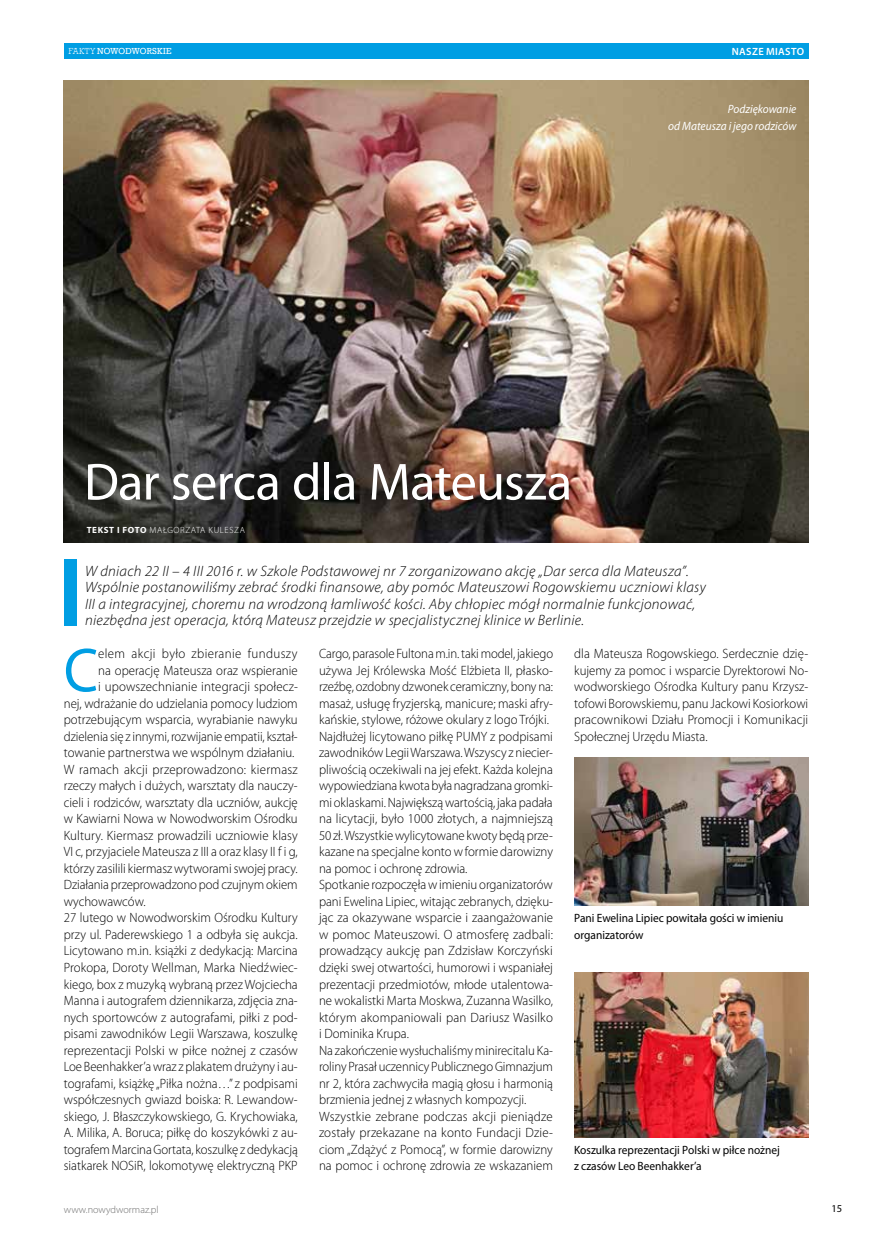
<style>
.page{position:relative;width:872px;height:1234px;background:#fff}
.page>*{position:absolute;margin:0;border:0;box-sizing:border-box;transform-origin:0 0}
.t1{font:62.4px "Myriad Pro";color:#009ee3;scale:.95 1}
.t2{font:52.5px "Myriad Pro";letter-spacing:-.02em;color:#fff}
.t3{font:italic 300 15px/16.5px "Myriad Pro";letter-spacing:.02em;color:#000}
.t4{font:300 13.5px/16.5px "Myriad Pro";color:#000;scale:.94 1}
.t5{font:300 13.5px/16.5px "Myriad Pro";color:#000;text-align:justify;scale:.95 1}
.t6{font:300 13.5px "Myriad Pro";color:#000;scale:.96 1}
.t7{font:300 13.5px "Myriad Pro";letter-spacing:.03em;color:#000;scale:.96 1}
.t8{font:12px/16.5px "Myriad Pro";color:#000;scale:.95 1}
.t9{font:italic 12px/16.5px "Myriad Pro";color:#fff;text-align:right;scale:.95 1}
.t10{font:600 10.5px "Myriad Pro";letter-spacing:.035em;color:#fff}
.t11{font:10.5px "Myriad Pro";color:#000}
.t12{font:300 10.2px "Myriad Pro";color:#6e6e6e}
.t13{font:300 9px "Myriad Pro";letter-spacing:.07em;color:#fff}
.t14{font:8.85px "Geo Slab 712 Md EU";letter-spacing:.015em;color:#fff}
.s1{font-family:"Geo Slab 712 Lt EU"}
.s2{font-weight:700}
</style>
<div class="page">
<div style="left:64px;top:43px;width:744px;height:15px;background:#009ee3"></div>
<img style="left:64px;top:80px;width:744px;height:462px">
<div style="left:64px;top:559px;width:13px;height:66px;background:#009ee3"></div>
<img style="left:574px;top:757px;width:234px;height:148px">
<img style="left:574px;top:972px;width:234px;height:164px">
<p class="t14" style="left:68px;top:45px;width:105px"><span class="s1">FAKTY</span> NOWODWORSKIE</p>
<p class="t10" style="left:731px;top:44px;width:74px">NASZE MIASTO</p>
<p class="t9" style="left:668px;top:101px;width:136px">Podziękowanie<br>od Mateusza i jego rodziców</p>
<h2 class="t2" style="left:84px;top:449px;width:490px">Dar serca dla Mateusza</h2>
<p class="t13" style="left:87px;top:524px;width:160px"><span class="s2">TEKST I FOTO</span> MAŁGORZATA KULESZA</p>
<p class="t3" style="left:85px;top:562px;width:622px">W dniach 22 II – 4 III 2016 r. w Szkole Podstawowej nr 7 zorganizowano akcję „Dar serca dla Mateusza”.<br>Wspólnie postanowiliśmy zebrać środki finansowe, aby pomóc Mateuszowi Rogowskiemu uczniowi klasy III a integracyjnej, choremu na wrodzoną łamliwość kości. Aby chłopiec mógł normalnie funkcjonować, niezbędna jest operacja, którą Mateusz przejdzie w specjalistycznej klinice w Berlinie.</p>
<h1 class="t1" style="left:64px;top:631px;width:38px">C</h1>
<p class="t7" style="left:98px;top:646px;width:209px">elem akcji było zbieranie funduszy</p>
<p class="t5" style="left:98px;top:662px;width:211px">na operację Mateusza oraz wspieranie</p>
<p class="t6" style="left:98px;top:679px;width:209px">i upowszechnianie integracji społecz-</p>
<p class="t5" style="left:64px;top:695px;width:248px">nej, wdrażanie do udzielania pomocy ludziom</p>
<p class="t5" style="left:64px;top:711px;width:248px">potrzebującym wsparcia, wyrabianie nawyku</p>
<p class="t5" style="left:64px;top:728px;width:248px">dzielenia się z innymi, rozwijanie empatii, kształ-</p>
<p class="t5" style="left:64px;top:744px;width:244px">towanie partnerstwa we wspólnym działaniu.</p>
<p class="t6" style="left:64px;top:761px;width:245px">W ramach akcji przeprowadzono: kiermasz</p>
<p class="t5" style="left:64px;top:777px;width:248px">rzeczy małych i dużych, warsztaty dla nauczy-</p>
<p class="t5" style="left:64px;top:794px;width:248px">cieli i rodziców, warsztaty dla uczniów, aukcję</p>
<p class="t5" style="left:64px;top:810px;width:248px">w Kawiarni Nowa w Nowodworskim Ośrodku</p>
<p class="t6" style="left:64px;top:827px;width:245px">Kultury. Kiermasz prowadzili uczniowie klasy</p>
<p class="t5" style="left:64px;top:843px;width:248px">VI c, przyjaciele Mateusza z III a oraz klasy II f i g,</p>
<p class="t5" style="left:64px;top:860px;width:248px">którzy zasilili kiermasz wytworami swojej pracy.</p>
<p class="t5" style="left:64px;top:876px;width:248px">Działania przeprowadzono pod czujnym okiem</p>
<p class="t5" style="left:64px;top:893px;width:88px">wychowawców.</p>
<p class="t5" style="left:64px;top:909px;width:248px">27 lutego w Nowodworskim Ośrodku Kultury</p>
<p class="t5" style="left:64px;top:926px;width:248px">przy ul. Paderewskiego 1 a odbyła się aukcja.</p>
<p class="t5" style="left:64px;top:942px;width:248px">Licytowano m.in. książki z dedykacją: Marcina</p>
<p class="t5" style="left:64px;top:959px;width:248px">Prokopa, Doroty Wellman, Marka Niedźwiec-</p>
<p class="t5" style="left:64px;top:975px;width:248px">kiego, box z muzyką wybraną przez Wojciecha</p>
<p class="t5" style="left:64px;top:992px;width:248px">Manna i autografem dziennikarza, zdjęcia zna-</p>
<p class="t5" style="left:64px;top:1008px;width:248px">nych sportowców z autografami, piłki z pod-</p>
<p class="t5" style="left:64px;top:1025px;width:248px">pisami zawodników Legii Warszawa, koszulkę</p>
<p class="t6" style="left:64px;top:1042px;width:245px">reprezentacji Polski w piłce nożnej z czasów</p>
<p class="t5" style="left:64px;top:1058px;width:248px">Loe Beenhakker’a wraz z plakatem drużyny i au-</p>
<p class="t5" style="left:64px;top:1074px;width:248px">tografami, książkę „Piłka nożna…” z podpisami</p>
<p class="t5" style="left:64px;top:1091px;width:248px">współczesnych gwiazd boiska: R. Lewandow-</p>
<p class="t5" style="left:64px;top:1107px;width:248px">skiego, J. Błaszczykowskiego, G. Krychowiaka,</p>
<p class="t5" style="left:64px;top:1124px;width:248px">A. Milika, A. Boruca; piłkę do koszykówki z au-</p>
<p class="t4" style="left:64px;top:1140px;width:250px">tografem Marcina Gortata, koszulkę z dedykacją</p>
<p class="t5" style="left:64px;top:1157px;width:248px">siatkarek NOSiR, lokomotywę elektryczną PKP</p>
<p class="t12" style="left:64px;top:1203px;width:96px">www.nowydwormaz.pl</p>
<p class="t4" style="left:319px;top:645px;width:250px">Cargo, parasole Fultona m.in. taki model, jakiego używa Jej Królewska Mość Elżbieta II, płasko&shy;rzeźbę, ozdobny dzwonek ceramiczny, bony na: masaż, usługę fryzjerską, manicure; maski afry&shy;kańskie, stylowe, różowe okulary z logo Trójki.<br>Najdłużej licytowano piłkę PUMY z podpisami zawodników Legii Warszawa. Wszyscy z niecier&shy;pliwością oczekiwali na jej efekt. Każda kolejna wypowiedziana kwota była nagradzana gromki&shy;mi oklaskami. Największą wartością, jaka padała na licytacji, było 1000 złotych, a najmniejszą 50 zł. Wszystkie wylicytowane kwoty będą prze&shy;kazane na specjalne konto w formie darowizny na pomoc i ochronę zdrowia.<br>Spotkanie rozpoczęła w imieniu organizatorów pani Ewelina Lipiec, witając zebranych, dzięku&shy;jąc za okazywane wsparcie i zaangażowanie w pomoc Mateuszowi. O atmosferę zadbali: prowadzący aukcję pan Zdzisław Korczyński dzięki swej otwartości, humorowi i wspaniałej prezentacji przedmiotów, młode utalentowa&shy;ne wokalistki Marta Moskwa, Zuzanna Wasilko, którym akompaniowali pan Dariusz Wasilko i Dominika Krupa.<br>Na zakończenie wysłuchaliśmy minirecitalu Ka&shy;roliny Prasał uczennicy Publicznego Gimnazjum nr 2, która zachwyciła magią głosu i harmonią brzmienia jednej z własnych kompozycji.<br>Wszystkie zebrane podczas akcji pieniądze zostały przekazane na konto Fundacji Dzie&shy;ciom „Zdążyć z Pomocą”, w formie darowizny na pomoc i ochronę zdrowia ze wskazaniem</p>
<p class="t5" style="left:574px;top:645px;width:248px">dla Mateusza Rogowskiego. Serdecznie dzię&shy;kujemy za pomoc i wsparcie Dyrektorowi No&shy;wodworskiego Ośrodka Kultury panu Krzysz&shy;tofowi Borowskiemu, panu Jackowi Kosiorkowi pracownikowi Działu Promocji i Komunikacji Społecznej Urzędu Miasta.</p>
<p class="t8" style="left:574px;top:909px;width:222px">Pani Ewelina Lipiec powitała gości w imieniu organizatorów</p>
<p class="t8" style="left:574px;top:1140px;width:218px">Koszulka reprezentacji Polski w piłce nożnej z czasów Leo Beenhakker’a</p>
<p class="t11" style="left:831px;top:1201px;width:12px">15</p>
</div>
